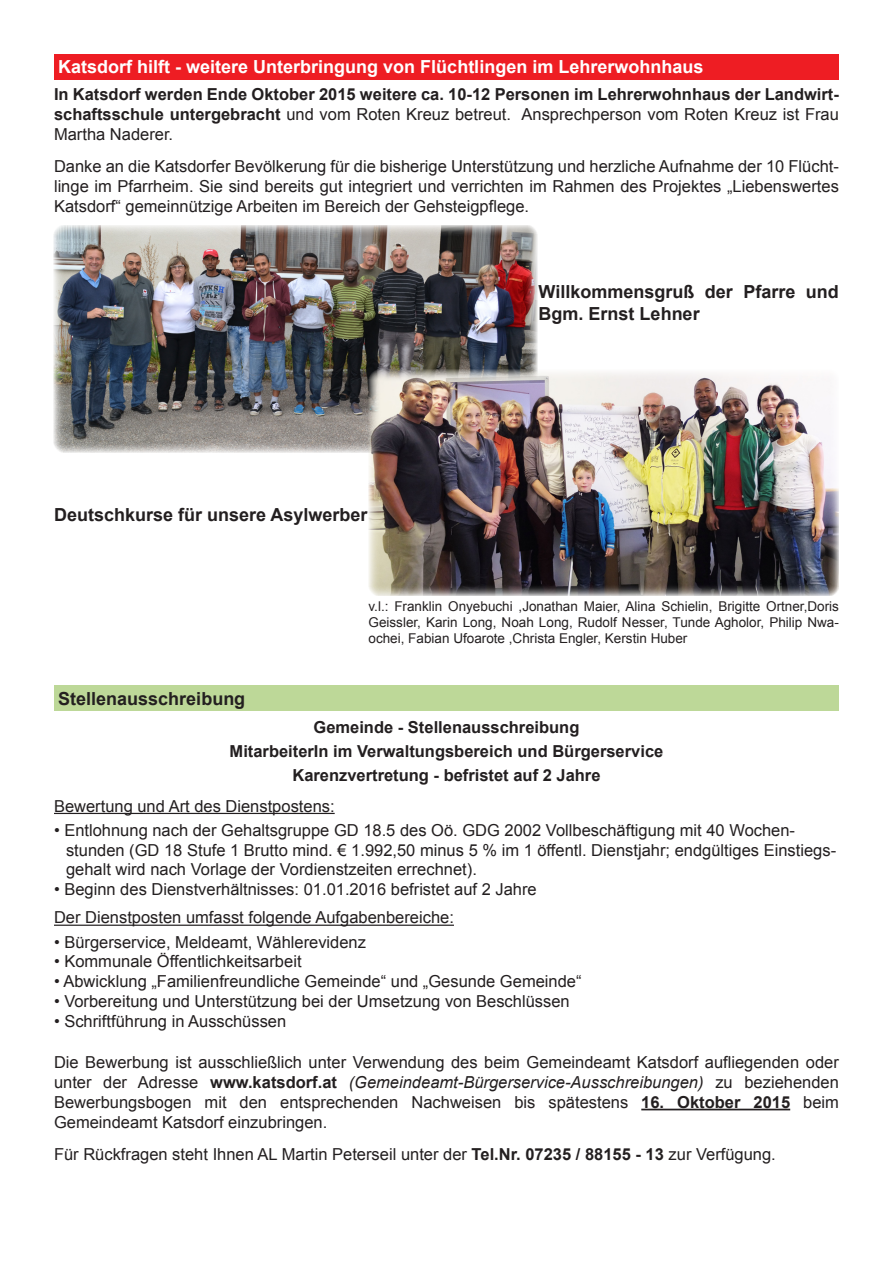
<style>
.page{position:relative;width:893px;height:1263px;background:#fff}
.page>*{position:absolute;margin:0;border:0;box-sizing:border-box;transform-origin:0 0}
.t1{font:700 18px/21.6px "Arial";color:#231f20}
.t2{font:700 18px "Arial";color:#fff}
.t3{font:16.5px/19.8px "Arial";color:#231f20;text-align:justify}
.t4{font:700 16.5px/19.8px "Arial";color:#231f20;text-align:justify}
.t5{font:13.5px/16.2px "Arial";color:#231f20;text-align:justify}
.s1{font-weight:400}
.s2{font-weight:700}
.s3{font-style:italic}
</style>
<div class="page">
<hr style="left:54px;top:813px;width:281px;height:1px;background:#231f20">
<hr style="left:54px;top:924px;width:400px;height:2px;background:#231f20">
<hr style="left:641px;top:1109px;width:149px;height:1px;background:#231f20">
<div style="left:54px;top:686px;width:785px;height:25px;background:#bdd898"></div>
<div style="left:54px;top:54px;width:785px;height:26px;background:#ee1d23"></div>
<img style="left:54px;top:225px;width:483px;height:228px">
<img style="left:369px;top:370px;width:470px;height:226px">
<p class="t2" style="left:58px;top:55px;width:647px">Katsdorf hilft - weitere Unterbringung von Flüchtlingen im Lehrerwohnhaus</p>
<p class="t4" style="left:54px;top:85px;width:786px">In Katsdorf werden Ende Oktober 2015 weitere ca. 10-12 Personen im Lehrerwohnhaus der Landwirt&shy;schaftsschule untergebracht <span class="s1">und vom Roten Kreuz betreut. Ansprechperson vom Roten Kreuz ist Frau Martha Naderer.</span></p>
<p class="t3" style="left:54px;top:157px;width:786px">Danke an die Katsdorfer Bevölkerung für die bisherige Unterstützung und herzliche Aufnahme der 10 Flücht&shy;linge im Pfarrheim. Sie sind bereits gut integriert und verrichten im Rahmen des Projektes „Liebenswertes Katsdorf“ gemeinnützige Arbeiten im Bereich der Gehsteigpflege.</p>
<p class="t1" style="left:54px;top:505px;width:315px">Deutschkurse für unsere Asylwerber</p>
<p class="t1" style="left:539px;top:281px;width:302px">Willkommensgruß der Pfarre und<br>Bgm. Ernst Lehner</p>
<p class="t1" style="left:58px;top:688px;width:189px">Stellenausschreibung</p>
<p class="t5" style="left:369px;top:598px;width:472px">v.l.: Franklin Onyebuchi ,Jonathan Maier, Alina Schielin, Brigitte Ortner,Doris Geissler, Karin Long, Noah Long, Rudolf Nesser, Tunde Agholor, Philip Nwa&shy;ochei, Fabian Ufoarote ,Christa Engler, Kerstin Huber</p>
<p class="t4" style="left:314px;top:718px;width:267px">Gemeinde - Stellenausschreibung</p>
<p class="t4" style="left:230px;top:742px;width:435px">MitarbeiterIn im Verwaltungsbereich und Bürgerservice</p>
<p class="t4" style="left:292px;top:766px;width:310px">Karenzvertretung - befristet auf 2 Jahre</p>
<p class="t3" style="left:54px;top:796px;width:282px">Bewertung und Art des Dienstpostens:</p>
<p class="t3" style="left:54px;top:820px;width:743px">• Entlohnung nach der Gehaltsgruppe GD 18.5 des Oö. GDG 2002 Vollbeschäftigung mit 40 Wochen-</p>
<p class="t3" style="left:66px;top:840px;width:772px">stunden (GD 18 Stufe 1 Brutto mind. € 1.992,50 minus 5 % im 1 öffentl. Dienstjahr; endgültiges Einstiegs-</p>
<p class="t3" style="left:66px;top:860px;width:412px">gehalt wird nach Vorlage der Vordienstzeiten errechnet).</p>
<p class="t3" style="left:54px;top:880px;width:484px">• Beginn des Dienstverhältnisses: 01.01.2016 befristet auf 2 Jahre</p>
<p class="t3" style="left:54px;top:908px;width:401px">Der Dienstposten umfasst folgende Aufgabenbereiche:</p>
<p class="t3" style="left:54px;top:932px;width:314px">• Bürgerservice, Meldeamt, Wählerevidenz</p>
<p class="t3" style="left:54px;top:952px;width:249px">• Kommunale Öffentlichkeitsarbeit</p>
<p class="t3" style="left:54px;top:971px;width:529px">• Abwicklung „Familienfreundliche Gemeinde“ und „Gesunde Gemeinde“</p>
<p class="t3" style="left:54px;top:991px;width:517px">• Vorbereitung und Unterstützung bei der Umsetzung von Beschlüssen</p>
<p class="t3" style="left:54px;top:1011px;width:234px">• Schriftführung in Ausschüssen</p>
<p class="t3" style="left:54px;top:1053px;width:786px">Die Bewerbung ist ausschließlich unter Verwendung des beim Gemeindeamt Katsdorf aufliegenden oder unter der Adresse <span class="s2">www.katsdorf.at</span> <span class="s3">(Gemeindeamt-Bürgerservice-Ausschreibungen)</span> zu beziehenden Bewerbungsbogen mit den entsprechenden Nachweisen bis spätestens <span class="s2">16. Oktober 2015</span> beim Gemeindeamt Katsdorf einzubringen.</p>
<p class="t3" style="left:54px;top:1144px;width:723px">Für Rückfragen steht Ihnen AL Martin Peterseil unter der <span class="s2">Tel.Nr. 07235 / 88155 - 13</span> zur Verfügung.</p>
</div>
